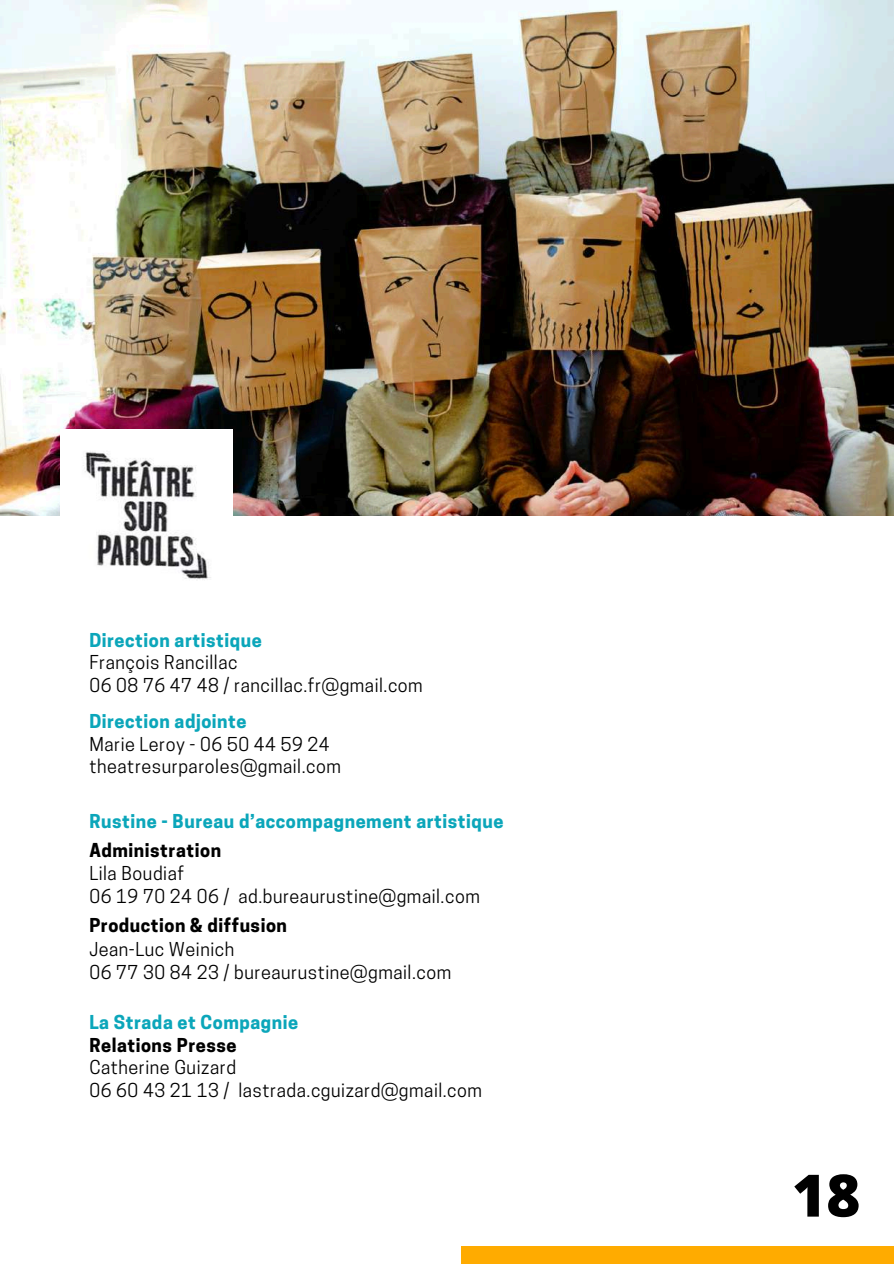
<style>
.page{position:relative;width:894px;height:1264px;background:#fff}
.page>*{position:absolute;margin:0;border:0;box-sizing:border-box;transform-origin:0 0}
.t1{font:800 58.5px "Open Sans";color:#000}
.t2{font:18px/22.5px "Cooper Hewitt";letter-spacing:.03em;color:#000}
.t3{font:700 18px "Cooper Hewitt";letter-spacing:.03em;color:#0ba6ba}
.t4{font:700 18px "Cooper Hewitt";letter-spacing:.03em;color:#000}
</style>
<div class="page">
<div style="left:461px;top:1246px;width:432px;height:17px;background:#ffab00"></div>
<img style="left:0;top:0;width:893px;height:515px">
<img style="left:61px;top:429px;width:172px;height:151px">
<p class="t3" style="left:89px;top:633px;width:174px">Direction artistique</p>
<p class="t2" style="left:89px;top:653px;width:335px">François Rancillac<br>06 08 76 47 48 / rancillac.fr@gmail.com</p>
<p class="t3" style="left:89px;top:714px;width:159px">Direction adjointe</p>
<p class="t2" style="left:89px;top:735px;width:253px">Marie Leroy - 06 50 44 59 24 theatresurparoles@gmail.com</p>
<p class="t3" style="left:89px;top:814px;width:415px">Rustine - Bureau d’accompagnement artistique</p>
<p class="t4" style="left:89px;top:843px;width:133px">Administration</p>
<p class="t2" style="left:89px;top:864px;width:392px;line-height:23.2px">Lila Boudiaf<br>06 19 70 24 06 / ad.bureaurustine@gmail.com</p>
<p class="t4" style="left:89px;top:918px;width:199px">Production &amp; diffusion</p>
<p class="t2" style="left:89px;top:939px;width:363px;line-height:23.2px">Jean-Luc Weinich<br>06 77 30 84 23 / bureaurustine@gmail.com</p>
<p class="t3" style="left:89px;top:1015px;width:210px">La Strada et Compagnie</p>
<p class="t4" style="left:89px;top:1038px;width:149px">Relations Presse</p>
<p class="t2" style="left:89px;top:1058px;width:394px">Catherine Guizard<br>06 60 43 21 13 / lastrada.cguizard@gmail.com</p>
<h1 class="t1" style="left:791px;top:1154px;width:70px">18</h1>
</div>
